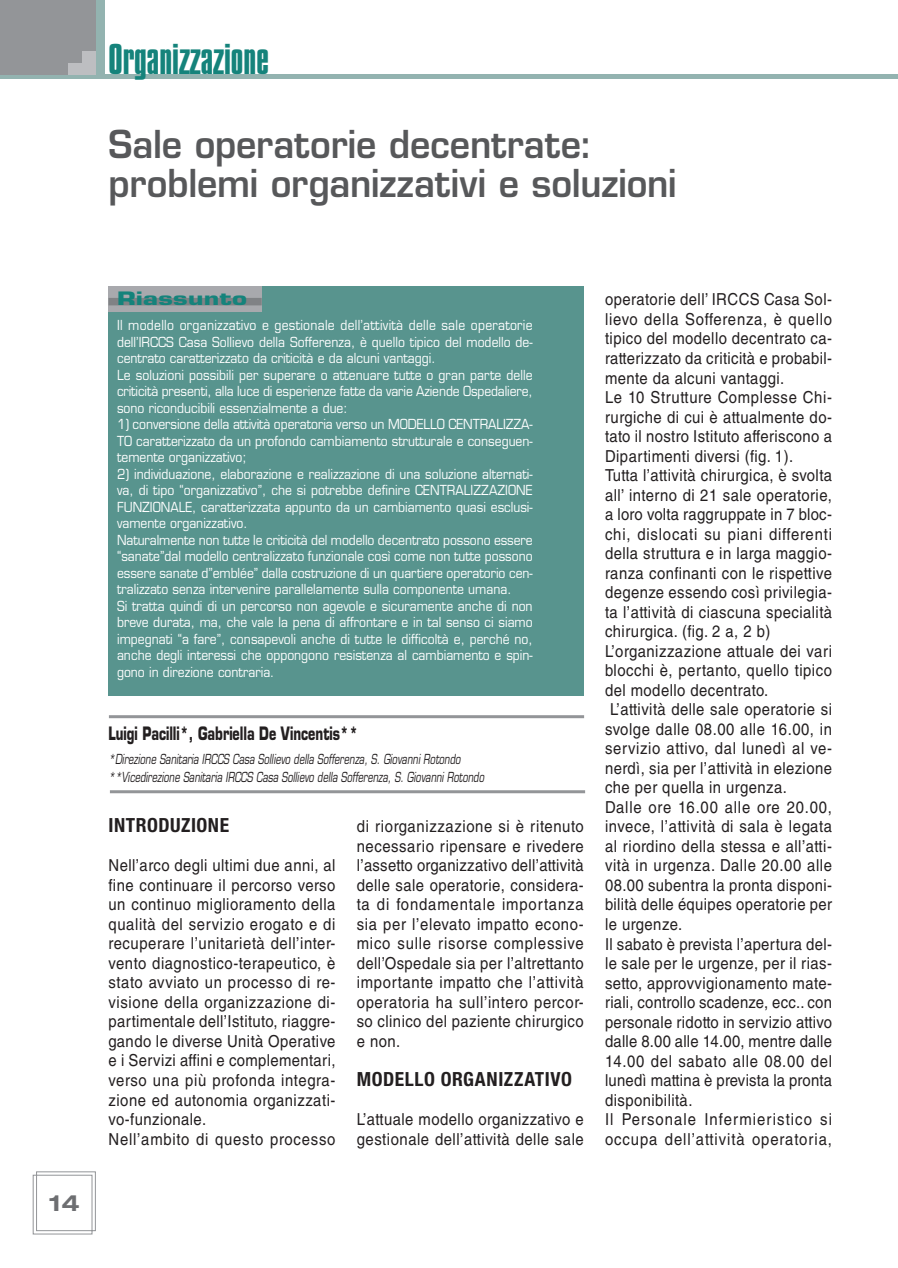
<style>
.page{position:relative;width:898px;height:1268px;background:#fff}
.page>*{position:absolute;margin:0;border:0;box-sizing:border-box;transform-origin:0 0}
.t1{font:45px "Compacta Plain";color:#15837b}
.t2{font:600 37.5px/39px "Eurostile LT Std";color:#57585a;scale:.95 1}
.t3{font:700 expanded 22.5px "Helvetica Neue LT Std";color:#6d6e71}
.t4{font:700 condensed 19.5px "Helvetica Neue LT Std";letter-spacing:.03em;color:#231f20}
.t5{font:700 18px "Eurostile LT Std";color:#231f20;scale:.7 1}
.t6{font:700 18px "Eurostile LT Std";letter-spacing:.01em;color:#15837b;scale:1.4 1}
.t7{font:16.5px/19.5px "Helvetica LT Std";letter-spacing:.03em;color:#231f20;scale:.9 1}
.t8{font:16.5px "Helvetica LT Std";letter-spacing:.055em;color:#231f20;scale:.9 1}
.t9{font:16.5px "Helvetica LT Std";letter-spacing:.05em;color:#231f20;scale:.9 1}
.t10{font:16.5px "Helvetica LT Std";letter-spacing:.06em;color:#231f20;scale:.9 1}
.t11{font:16.5px "Helvetica LT Std";letter-spacing:.07em;color:#231f20;scale:.9 1}
.t12{font:13.5px/16.5px "Eurostile LT Std";color:#fff;scale:.9 1}
.t13{font:italic 13.5px/18px "Eurostile LT Std";color:#231f20;scale:.7 1}
</style>
<div class="page">
<div style="left:96px;top:0;width:8px;height:74px;background:#93b3b0"></div>
<div style="left:0;top:74px;width:895px;height:5px;background:#93b3b0"></div>
<div style="left:0;top:0;width:96px;height:74px;background:#939598"></div>
<div style="left:68px;top:51px;width:28px;height:23px;background:#bdbec1"></div>
<div style="left:65px;top:47px;width:17px;height:16px;background:#939598"></div>
<svg style="left:32px;top:1171px;width:64px;height:63px"></svg>
<hr style="left:109px;top:715px;width:475px;height:3px;background:#939598">
<hr style="left:110px;top:790px;width:475px;height:3px;background:#939598">
<div style="left:108px;top:286px;width:475px;height:409px;background:#58948e"></div>
<div style="left:108px;top:286px;width:153px;height:25px;background:#a8a9ad"></div>
<div style="left:108px;top:298px;width:153px;height:7px;background:#808285"></div>
<p class="t1" style="left:108px;top:45px;width:162px">Organizzazione</p>
<p class="t2" style="left:108px;top:129px;width:599px">Sale operatorie decentrate: problemi organizzativi e soluzioni</p>
<p class="t3" style="left:49px;top:1194px;width:32px">14</p>
<p class="t6" style="left:117px;top:292px;width:94px">Riassunto</p>
<p class="t12" style="left:117px;top:318px;width:463px">Il modello organizzativo e gestionale dell’attività delle sale operatorie dell’IRCCS Casa Sollievo della Sofferenza, è quello tipico del modello de&shy;centrato caratterizzato da criticità e da alcuni vantaggi.<br>Le soluzioni possibili per superare o attenuare tutte o gran parte delle criticità presenti, alla luce di esperienze fatte da varie Aziende Ospedaliere, sono riconducibili essenzialmente a due:</p>
<p class="t12" style="left:117px;top:417px;width:463px;text-align:justify">1) conversione della attività operatoria verso un MODELLO CENTRALIZZA-TO caratterizzato da un profondo cambiamento strutturale e conseguen&shy;temente organizzativo;</p>
<p class="t12" style="left:117px;top:467px;width:463px">2) individuazione, elaborazione e realizzazione di una soluzione alternati&shy;va, di tipo “organizzativo”, che si potrebbe definire CENTRALIZZAZIONE FUNZIONALE, caratterizzata appunto da un cambiamento quasi esclusi&shy;vamente organizzativo.<br>Naturalmente non tutte le criticità del modello decentrato possono essere “sanate”dal modello centralizzato funzionale così come non tutte possono essere sanate d”emblée” dalla costruzione di un quartiere operatorio cen&shy;tralizzato senza intervenire parallelamente sulla componente umana.<br>Si tratta quindi di un percorso non agevole e sicuramente anche di non breve durata, ma, che vale la pena di affrontare e in tal senso ci siamo impegnati “a fare”, consapevoli anche di tutte le difficoltà e, perché no, anche degli interessi che oppongono resistenza al cambiamento e spin&shy;gono in direzione contraria.</p>
<p class="t5" style="left:108px;top:726px;width:358px">Luigi Pacilli*, Gabriella De Vincentis**</p>
<p class="t13" style="left:108px;top:751px;width:538px">*Direzione Sanitaria IRCCS Casa Sollievo della Sofferenza, S. Giovanni Rotondo **Vicedirezione Sanitaria IRCCS Casa Sollievo della Sofferenza, S. Giovanni Rotondo</p>
<p class="t4" style="left:108px;top:818px;width:122px">INTRODUZIONE</p>
<p class="t7" style="left:108px;top:856px;width:253px">Nell’arco degli ultimi due anni, al fine continuare il percorso verso un continuo miglioramento della qualità del servizio erogato e di recuperare l’unitarietà dell’inter&shy;vento diagnostico-terapeutico, è stato avviato un processo di re&shy;visione della organizzazione di&shy;partimentale dell’Istituto, riaggre&shy;gando le diverse Unità Operative e i Servizi affini e complementari, verso una più profonda integra&shy;zione ed autonomia organizzati&shy;vo-funzionale.<br>Nell’ambito di questo processo</p>
<p class="t7" style="left:356px;top:817px;width:254px;text-align:justify">di riorganizzazione si è ritenuto necessario ripensare e rivedere l’assetto organizzativo dell’attività delle sale operatorie, considera&shy;ta di fondamentale importanza sia per l’elevato impatto econo&shy;mico sulle risorse complessive dell’Ospedale sia per l’altrettanto importante impatto che l’attività operatoria ha sull’intero percor&shy;so clinico del paziente chirurgico e non.</p>
<p class="t4" style="left:356px;top:1071px;width:216px">MODELLO ORGANIZZATIVO</p>
<p class="t7" style="left:356px;top:1110px;width:253px">L’attuale modello organizzativo e gestionale dell’attività delle sale</p>
<p class="t7" style="left:604px;top:291px;width:253px">operatorie dell’ IRCCS Casa Sol-</p>
<p class="t9" style="left:604px;top:312px;width:253px">lievo della Sofferenza, è quello</p>
<p class="t7" style="left:604px;top:330px;width:253px">tipico del modello decentrato ca-</p>
<p class="t7" style="left:604px;top:350px;width:253px">ratterizzato da criticità e probabil-</p>
<p class="t7" style="left:604px;top:369px;width:200px">mente da alcuni vantaggi.</p>
<p class="t7" style="left:604px;top:389px;width:253px">Le 10 Strutture Complesse Chi-</p>
<p class="t7" style="left:604px;top:408px;width:253px">rurgiche di cui è attualmente do-</p>
<p class="t7" style="left:604px;top:428px;width:253px">tato il nostro Istituto afferiscono a</p>
<p class="t7" style="left:604px;top:447px;width:210px">Dipartimenti diversi (fig. 1).</p>
<p class="t7" style="left:604px;top:467px;width:253px">Tutta l’attività chirurgica, è svolta</p>
<p class="t7" style="left:604px;top:486px;width:253px">all’ interno di 21 sale operatorie,</p>
<p class="t7" style="left:604px;top:506px;width:253px">a loro volta raggruppate in 7 bloc-</p>
<p class="t8" style="left:604px;top:527px;width:253px">chi, dislocati su piani differenti</p>
<p class="t7" style="left:604px;top:545px;width:254px">della struttura e in larga maggio-</p>
<p class="t7" style="left:604px;top:564px;width:254px">ranza confinanti con le rispettive</p>
<p class="t7" style="left:604px;top:584px;width:253px">degenze essendo così privilegia-</p>
<p class="t7" style="left:604px;top:603px;width:253px">ta l’attività di ciascuna specialità</p>
<p class="t7" style="left:604px;top:623px;width:185px">chirurgica. (fig. 2 a, 2 b)</p>
<p class="t7" style="left:604px;top:642px;width:253px">L’organizzazione attuale dei vari</p>
<p class="t7" style="left:604px;top:662px;width:253px">blocchi è, pertanto, quello tipico</p>
<p class="t7" style="left:604px;top:681px;width:183px">del modello decentrato.</p>
<p class="t7" style="left:610px;top:701px;width:248px">L’attività delle sale operatorie si</p>
<p class="t7" style="left:604px;top:720px;width:253px">svolge dalle 08.00 alle 16.00, in</p>
<p class="t7" style="left:604px;top:740px;width:253px">servizio attivo, dal lunedì al ve-</p>
<p class="t7" style="left:604px;top:759px;width:253px">nerdì, sia per l’attività in elezione</p>
<p class="t7" style="left:604px;top:779px;width:203px">che per quella in urgenza.</p>
<p class="t8" style="left:604px;top:800px;width:253px">Dalle ore 16.00 alle ore 20.00,</p>
<p class="t7" style="left:604px;top:818px;width:253px">invece, l’attività di sala è legata</p>
<p class="t7" style="left:604px;top:837px;width:253px">al riordino della stessa e all’atti-</p>
<p class="t7" style="left:604px;top:857px;width:253px">vità in urgenza. Dalle 20.00 alle</p>
<p class="t7" style="left:604px;top:876px;width:253px">08.00 subentra la pronta disponi-</p>
<p class="t7" style="left:604px;top:896px;width:253px">bilità delle équipes operatorie per</p>
<p class="t7" style="left:604px;top:915px;width:87px">le urgenze.</p>
<p class="t7" style="left:604px;top:935px;width:253px">Il sabato è prevista l’apertura del-</p>
<p class="t7" style="left:604px;top:954px;width:253px">le sale per le urgenze, per il rias-</p>
<p class="t7" style="left:604px;top:974px;width:253px">setto, approvvigionamento mate-</p>
<p class="t7" style="left:604px;top:993px;width:253px">riali, controllo scadenze, ecc.. con</p>
<p class="t7" style="left:604px;top:1013px;width:253px">personale ridotto in servizio attivo</p>
<p class="t7" style="left:604px;top:1032px;width:253px">dalle 8.00 alle 14.00, mentre dalle</p>
<p class="t9" style="left:604px;top:1054px;width:253px">14.00 del sabato alle 08.00 del</p>
<p class="t7" style="left:604px;top:1071px;width:253px">lunedì mattina è prevista la pronta</p>
<p class="t7" style="left:604px;top:1091px;width:99px">disponibilità.</p>
<p class="t11" style="left:604px;top:1112px;width:253px">Il Personale Infermieristico si</p>
<p class="t10" style="left:604px;top:1132px;width:253px">occupa dell’attività operatoria,</p>
</div>
